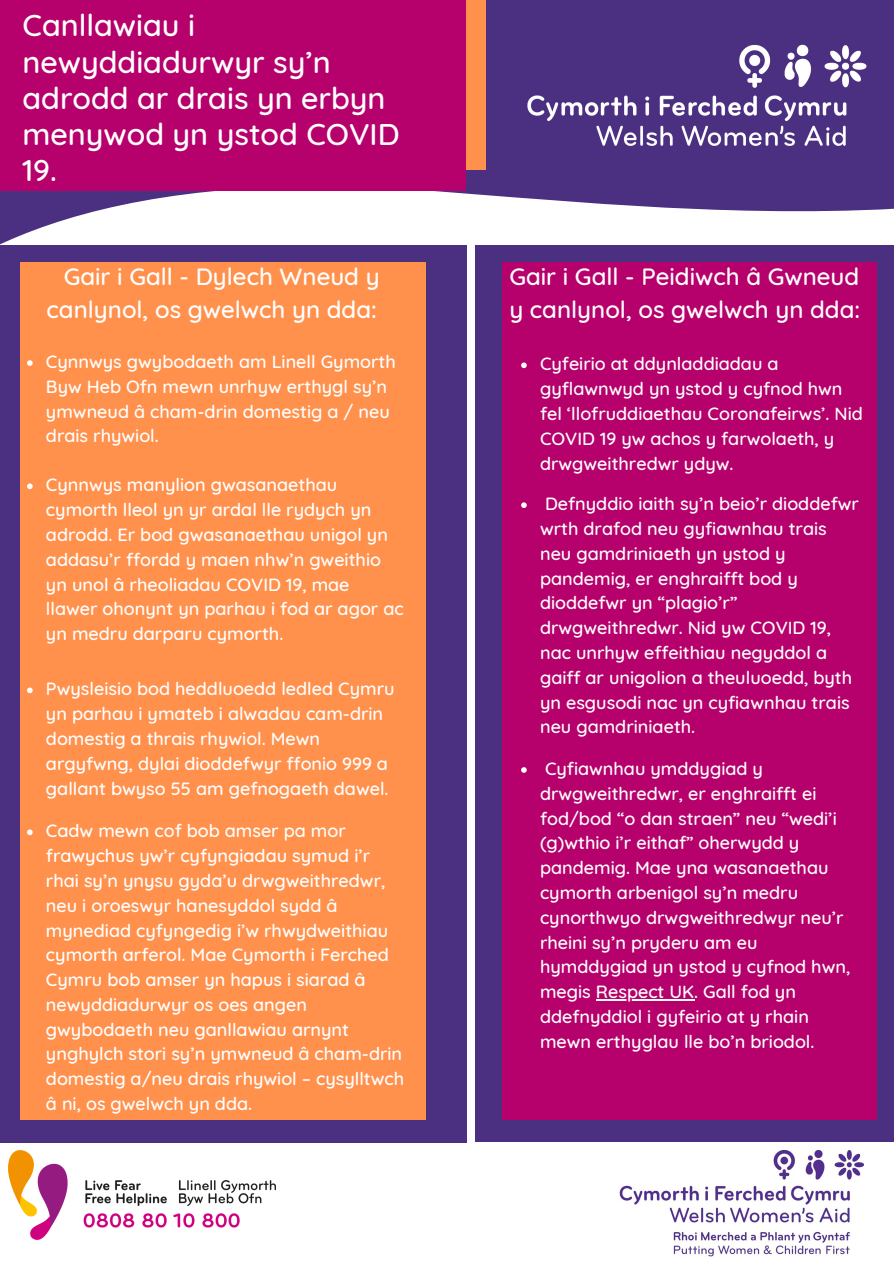
<style>
.page{position:relative;width:894px;height:1264px;background:#fff}
.page>*{position:absolute;margin:0;border:0;box-sizing:border-box;transform-origin:0 0}
.t1{font:500 30.45px/36.3px "Quicksand";color:#fff}
.t2{font:500 24px/32.7px "Quicksand";color:#fff;text-align:right}
.t3{font:500 18px/24.8px "Quicksand";color:#fff}
</style>
<div class="page">
<svg style="left:0;top:0;width:893px;height:245px;fill:#4b2f80"></svg>
<div style="left:465px;top:0;width:20px;height:170px;background:#ff914d"></div>
<div style="left:0;top:0;width:465px;height:190px;background:#b6006c"></div>
<img style="left:523px;top:41px;width:345px;height:110px">
<div style="left:475px;top:245px;width:418px;height:896px;background:#4b2f80"></div>
<div style="left:502px;top:262px;width:373px;height:857px;background:#b6006c"></div>
<div style="left:0;top:245px;width:467px;height:897px;background:#4b2f80"></div>
<div style="left:20px;top:262px;width:405px;height:858px;background:#ff914d"></div>
<img style="left:9px;top:1150px;width:267px;height:89px">
<svg style="left:27px;top:360px;width:6px;height:6px"></svg>
<svg style="left:27px;top:483px;width:6px;height:6px"></svg>
<svg style="left:27px;top:687px;width:6px;height:6px"></svg>
<svg style="left:27px;top:829px;width:6px;height:6px"></svg>
<svg style="left:521px;top:362px;width:5px;height:6px"></svg>
<svg style="left:521px;top:502px;width:5px;height:6px"></svg>
<svg style="left:521px;top:767px;width:5px;height:5px"></svg>
<hr style="left:595px;top:999px;width:99px;height:1px;background:#fff">
<img style="left:619px;top:1150px;width:244px;height:106px">
<h1 class="t1" style="left:23px;top:7px;width:378px">Canllawiau i newyddiadurwyr sy’n adrodd ar drais yn erbyn menywod yn ystod COVID<br>19.</h1>
<h2 class="t2" style="left:47px;top:259px;width:334px">Gair i Gall - Dylech Wneud y canlynol, os gwelwch yn dda:</h2>
<p class="t3" style="left:46px;top:349px;width:351px">Cynnwys gwybodaeth am Linell Gymorth<br>Byw Heb Ofn mewn unrhyw erthygl sy’n ymwneud â cham-drin domestig a / neu drais rhywiol.</p>
<p class="t3" style="left:46px;top:472px;width:359px">Cynnwys manylion gwasanaethau cymorth lleol yn yr ardal lle rydych yn adrodd. Er bod gwasanaethau unigol yn addasu’r ffordd y maen nhw’n gweithio yn unol â rheoliadau COVID 19, mae llawer ohonynt yn parhau i fod ar agor ac yn medru darparu cymorth.</p>
<p class="t3" style="left:46px;top:676px;width:350px">Pwysleisio bod heddluoedd ledled Cymru yn parhau i ymateb i alwadau cam-drin domestig a thrais rhywiol. Mewn argyfwng, dylai dioddefwyr ffonio 999 a gallant bwyso 55 am gefnogaeth dawel.</p>
<p class="t3" style="left:46px;top:818px;width:359px">Cadw mewn cof bob amser pa mor frawychus yw’r cyfyngiadau symud i’r rhai sy’n ynysu gyda’u drwgweithredwr, neu i oroeswyr hanesyddol sydd â mynediad cyfyngedig i’w rhwydweithiau cymorth arferol. Mae Cymorth i Ferched Cymru bob amser yn hapus i siarad â newyddiadurwyr os oes angen gwybodaeth neu ganllawiau arnynt ynghylch stori sy’n ymwneud â cham-drin domestig a/neu drais rhywiol – cysylltwch â ni, os gwelwch yn dda.</p>
<h2 class="t2" style="left:509px;top:259px;width:352px;text-align:left">Gair i Gall - Peidiwch â Gwneud y canlynol, os gwelwch yn dda:</h2>
<p class="t3" style="left:540px;top:351px;width:324px">Cyfeirio at ddynladdiadau a gyflawnwyd yn ystod y cyfnod hwn fel ‘llofruddiaethau Coronafeirws’. Nid<br>COVID 19 yw achos y farwolaeth, y drwgweithredwr ydyw.</p>
<p class="t3" style="left:540px;top:491px;width:320px">Defnyddio iaith sy’n beio’r dioddefwr wrth drafod neu gyfiawnhau trais neu gamdriniaeth yn ystod y pandemig, er enghraifft bod y dioddefwr yn “plagio’r” drwgweithredwr. Nid yw COVID 19, nac unrhyw effeithiau negyddol a gaiff ar unigolion a theuluoedd, byth yn esgusodi nac yn cyfiawnhau trais neu gamdriniaeth.</p>
<p class="t3" style="left:540px;top:756px;width:312px">Cyfiawnhau ymddygiad y drwgweithredwr, er enghraifft ei fod/bod “o dan straen” neu “wedi’i (g)wthio i’r eithaf” oherwydd y pandemig. Mae yna wasanaethau cymorth arbenigol sy’n medru cynorthwyo drwgweithredwyr neu’r rheini sy’n pryderu am eu hymddygiad yn ystod y cyfnod hwn, megis Respect UK. Gall fod yn ddefnyddiol i gyfeirio at y rhain mewn erthyglau lle bo’n briodol.</p>
</div>
